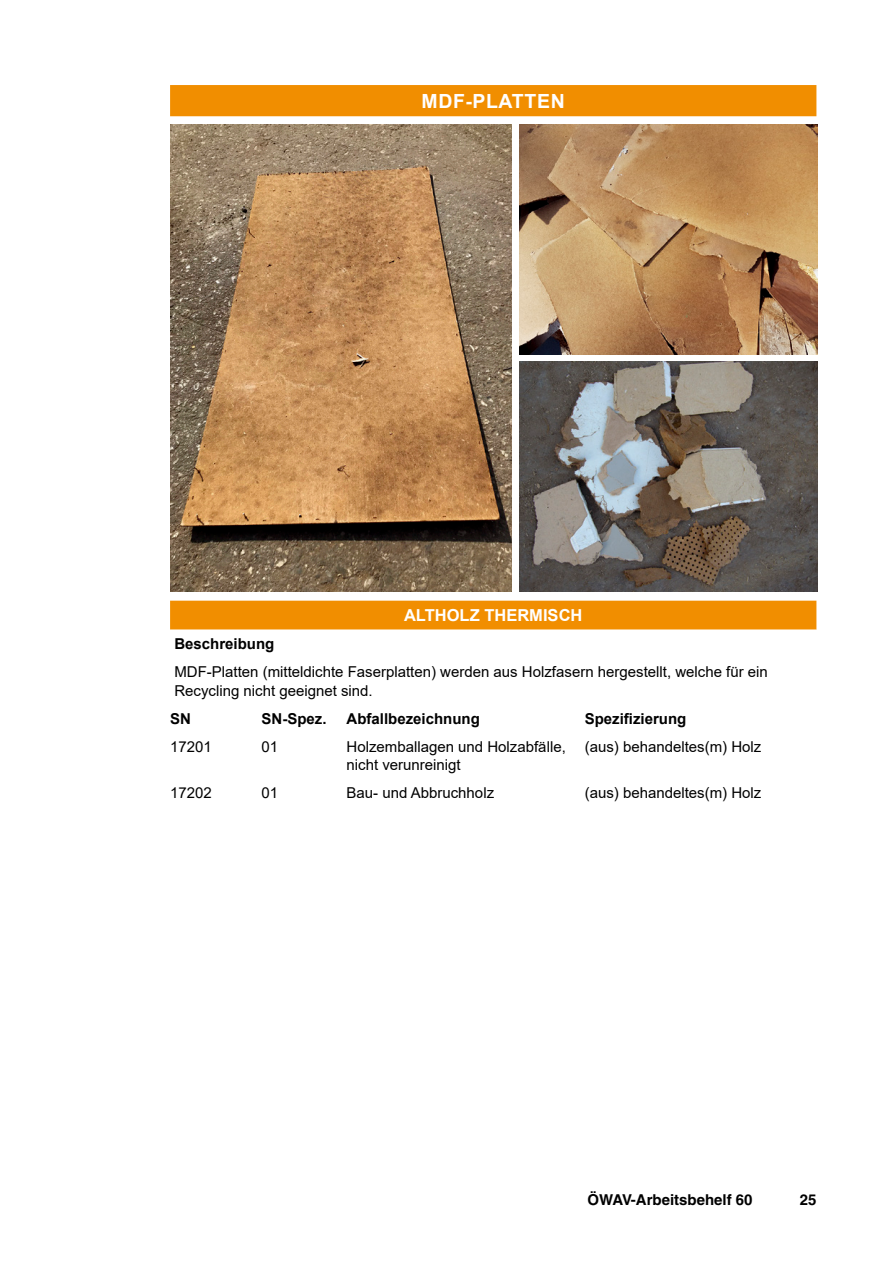
<style>
.page{position:relative;width:893px;height:1263px;background:#fff}
.page>*{position:absolute;margin:0;border:0;box-sizing:border-box;transform-origin:0 0}
.t1{font:700 19.5px "Arial";letter-spacing:.035em;color:#fff}
.t2{font:700 16.5px "Arial";color:#fff}
.t3{font:15px/18.8px "Arial";color:#000}
.t4{font:700 15px "Arial";color:#000}
.t5{font:700 15px "Helvetica";color:#000}
</style>
<div class="page">
<svg style="left:170px;top:85px;width:646px;height:545px;fill:#f18e00"></svg>
<img style="left:170px;top:125px;width:341px;height:466px">
<img style="left:520px;top:125px;width:297px;height:229px">
<img style="left:520px;top:362px;width:297px;height:229px">
<p class="t1" style="left:422px;top:87px;width:145px">MDF-PLATTEN</p>
<p class="t2" style="left:404px;top:604px;width:180px">ALTHOLZ THERMISCH</p>
<p class="t4" style="left:174px;top:633px;width:102px">Beschreibung</p>
<p class="t3" style="left:174px;top:662px;width:595px">MDF-Platten (mitteldichte Faserplatten) werden aus Holzfasern hergestellt, welche für ein<br>Recycling nicht geeignet sind.</p>
<p class="t4" style="left:170px;top:708px;width:22px">SN</p>
<p class="t4" style="left:261px;top:708px;width:67px">SN-Spez.</p>
<p class="t4" style="left:347px;top:708px;width:135px">Abfallbezeichnung</p>
<p class="t4" style="left:585px;top:708px;width:103px">Spezifizierung</p>
<p class="t3" style="left:170px;top:737px;width:43px">17201</p>
<p class="t3" style="left:261px;top:737px;width:18px">01</p>
<p class="t3" style="left:347px;top:737px;width:221px">Holzemballagen und Holzabfälle, nicht verunreinigt</p>
<p class="t3" style="left:585px;top:737px;width:178px">(aus) behandeltes(m) Holz</p>
<p class="t3" style="left:170px;top:784px;width:43px">17202</p>
<p class="t3" style="left:261px;top:784px;width:18px">01</p>
<p class="t3" style="left:347px;top:784px;width:149px">Bau- und Abbruchholz</p>
<p class="t3" style="left:585px;top:784px;width:178px">(aus) behandeltes(m) Holz</p>
<p class="t5" style="left:588px;top:1190px;width:167px">ÖWAV-Arbeitsbehelf 60</p>
<p class="t5" style="left:800px;top:1190px;width:18px">25</p>
</div>
